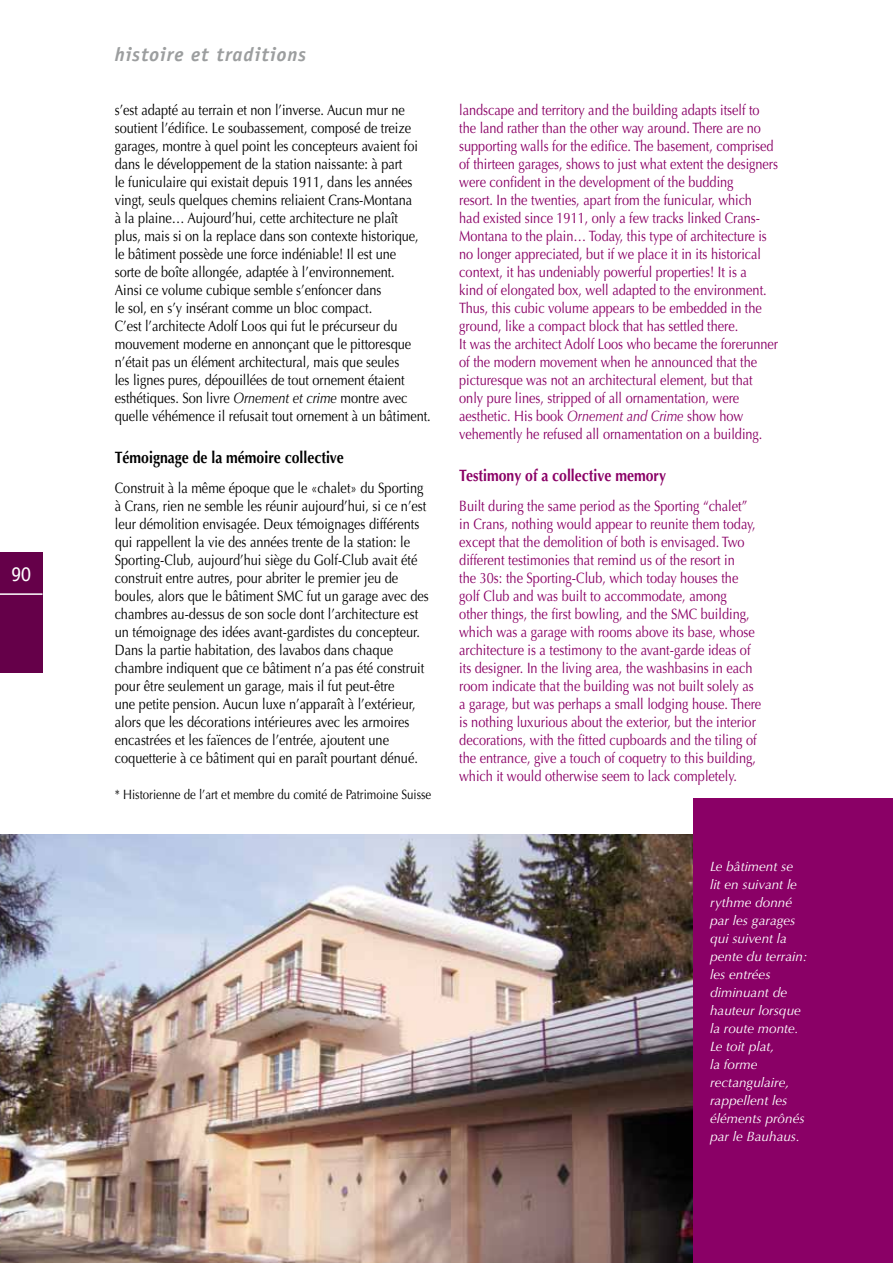
<style>
.page{position:relative;width:893px;height:1263px;background:#fff}
.page>*{position:absolute;margin:0;border:0;box-sizing:border-box;transform-origin:0 0}
.t1{font:21px "Officina Sans";color:#fff}
.t2{font:italic 700 19.5px "Officina Sans";letter-spacing:.05em;color:#9c9e9f}
.t3{font:700 16.5px "Optima";color:#000;scale:.85 1}
.t4{font:700 16.5px "Optima";color:#8a0066;scale:.85 1}
.t5{font:15px/18px "Optima";color:#8a0066;scale:.85 1}
.t6{font:15px/18px "Optima";letter-spacing:-.005em;color:#000;scale:.85 1}
.t7{font:italic 13.5px/18px "Optima";color:#fff}
.t8{font:13.5px "Optima";color:#000;scale:.85 1}
.s1{font-style:italic}
</style>
<div class="page">
<img style="left:0;top:835px;width:693px;height:428px">
<div style="left:693px;top:799px;width:200px;height:464px;background:#8a0066"></div>
<div style="left:0;top:553px;width:43px;height:120px;background:#650049"></div>
<hr style="left:0;top:593px;width:43px;height:2px;background:#fff">
<h1 class="t1" style="left:11px;top:561px;width:21px">90</h1>
<h2 class="t2" style="left:115px;top:42px;width:193px">histoire et traditions</h2>
<p class="t6" style="left:115px;top:101px;width:373px">s’est adapté au terrain et non l’inverse. Aucun mur ne soutient l’édifice. Le soubassement, composé de treize garages, montre à quel point les concepteurs avaient foi dans le développement de la station naissante: à part<br>le funiculaire qui existait depuis 1911, dans les années vingt, seuls quelques chemins reliaient Crans-Montana<br>à la plaine… Aujourd’hui, cette architecture ne plaît<br>plus, mais si on la replace dans son contexte historique, le bâtiment possède une force indéniable! Il est une<br>sorte de boîte allongée, adaptée à l’environnement.<br>Ainsi ce volume cubique semble s’enfoncer dans<br>le sol, en s’y insérant comme un bloc compact.<br>C’est l’architecte Adolf Loos qui fut le précurseur du mouvement moderne en annonçant que le pittoresque n’était pas un élément architectural, mais que seules<br>les lignes pures, dépouillées de tout ornement étaient esthétiques. Son livre <span class="s1">Ornement et crime</span> montre avec quelle véhémence il refusait tout ornement à un bâtiment.</p>
<p class="t3" style="left:115px;top:448px;width:271px">Témoignage de la mémoire collective</p>
<p class="t6" style="left:115px;top:479px;width:371px">Construit à la même époque que le «chalet» du Sporting à Crans, rien ne semble les réunir aujourd’hui, si ce n’est leur démolition envisagée. Deux témoignages différents qui rappellent la vie des années trente de la station: le Sporting-Club, aujourd’hui siège du Golf-Club avait été construit entre autres, pour abriter le premier jeu de boules, alors que le bâtiment SMC fut un garage avec des chambres au-dessus de son socle dont l’architecture est un témoignage des idées avant-gardistes du concepteur.<br>Dans la partie habitation, des lavabos dans chaque chambre indiquent que ce bâtiment n’a pas été construit pour être seulement un garage, mais il fut peut-être<br>une petite pension. Aucun luxe n’apparaît à l’extérieur, alors que les décorations intérieures avec les armoires encastrées et les faïences de l’entrée, ajoutent une coquetterie à ce bâtiment qui en paraît pourtant dénué.</p>
<p class="t8" style="left:115px;top:786px;width:374px">* Historienne de l’art et membre du comité de Patrimoine Suisse</p>
<p class="t5" style="left:459px;top:101px;width:377px">landscape and territory and the building adapts itself to the land rather than the other way around. There are no supporting walls for the edifice. The basement, comprised of thirteen garages, shows to just what extent the designers were confident in the development of the budding<br>resort. In the twenties, apart from the funicular, which<br>had existed since 1911, only a few tracks linked Crans-Montana to the plain… Today, this type of architecture is no longer appreciated, but if we place it in its historical context, it has undeniably powerful properties! It is a<br>kind of elongated box, well adapted to the environment.<br>Thus, this cubic volume appears to be embedded in the ground, like a compact block that has settled there.<br>It was the architect Adolf Loos who became the forerunner of the modern movement when he announced that the picturesque was not an architectural element, but that only pure lines, stripped of all ornamentation, were aesthetic. His book <span class="s1">Ornement and Crime</span> show how vehemently he refused all ornamentation on a building.</p>
<p class="t4" style="left:459px;top:466px;width:245px">Testimony of a collective memory</p>
<p class="t5" style="left:459px;top:497px;width:357px">Built during the same period as the Sporting “chalet” in Crans, nothing would appear to reunite them today, except that the demolition of both is envisaged. Two different testimonies that remind us of the resort in<br>the 30s: the Sporting-Club, which today houses the golf Club and was built to accommodate, among<br>other things, the first bowling, and the SMC building, which was a garage with rooms above its base, whose architecture is a testimony to the avant-garde ideas of its designer. In the living area, the washbasins in each room indicate that the building was not built solely as a garage, but was perhaps a small lodging house. There is nothing luxurious about the exterior, but the interior decorations, with the fitted cupboards and the tiling of the entrance, give a touch of coquetry to this building, which it would otherwise seem to lack completely.</p>
<p class="t7" style="left:710px;top:857px;width:99px">Le bâtiment se<br>lit en suivant le rythme donné par les garages qui suivent la pente du terrain: les entrées diminuant de hauteur lorsque la route monte.<br>Le toit plat,<br>la forme rectangulaire, rappellent les éléments prônés par le Bauhaus.</p>
</div>
